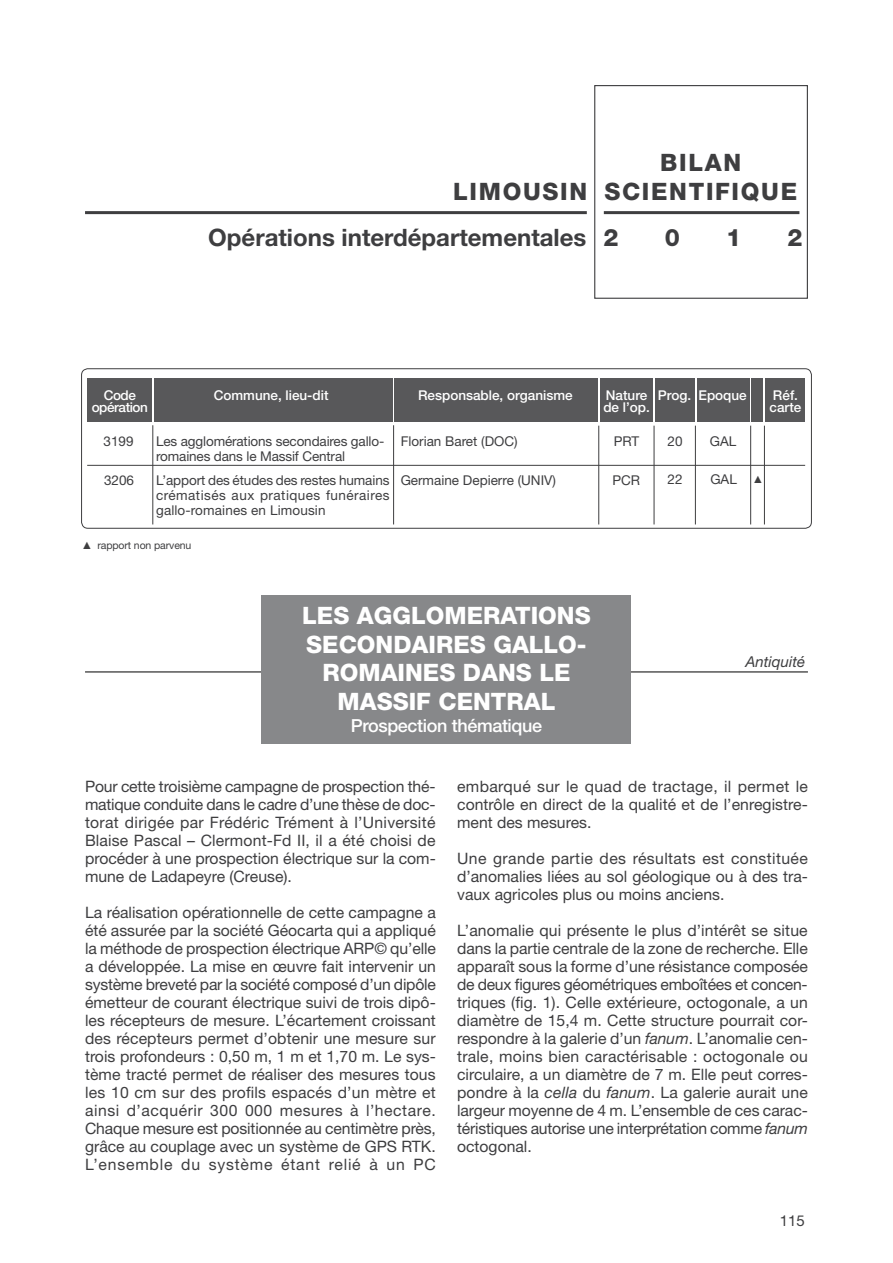
<style>
.page{position:relative;width:893px;height:1263px;background:#fff}
.page>*{position:absolute;margin:0;border:0;box-sizing:border-box;transform-origin:0 0}
.t1{font:800 24px/28.8px "Helvetica Neue LT Std";color:#fff;text-align:center}
.t2{font:700 24px "Helvetica Neue LT Std";color:#3e3e40}
.t3{font:800 24px/28.8px "Helvetica Neue LT Std";letter-spacing:.07em;color:#3e3e40}
.t4{font:500 18px "Helvetica Neue LT Std";letter-spacing:-.02em;color:#fff}
.t5{font:15.75px/18px "Helvetica Neue LT Std";color:#3e3e40;text-align:justify}
.t6{font:italic 15px "Helvetica Neue LT Std";color:#3e3e40}
.t7{font:15px "Helvetica Neue LT Std";color:#3e3e40}
.t8{font:13.5px/15px "Helvetica Neue LT Std";color:#3e3e40}
.t9{font:500 13.5px/12px "Helvetica Neue LT Std";color:#fff}
.t10{font:13.5px/15px "Helvetica Neue LT Std";letter-spacing:.035em;color:#3e3e40}
.t11{font:500 13.5px/12px "Helvetica Neue LT Std";letter-spacing:-.03em;color:#fff;text-align:center}
.t12{font:10.5px "Helvetica Neue LT Std";letter-spacing:-.01em;color:#3e3e40}
.t13{font:10.5px "Impact";color:#3e3e40}
.s1{font-weight:800}
.s2{font-family:"Impact"}
.s3{font-style:italic}
</style>
<div class="page">
<div style="left:594px;top:85px;width:214px;height:214px;border:1px solid #3e3e40"></div>
<hr style="left:85px;top:211px;width:502px;height:3px;background:#3e3e40">
<hr style="left:604px;top:211px;width:195px;height:3px;background:#3e3e40">
<hr style="left:85px;top:671px;width:723px;height:1px;background:#000">
<div style="left:261px;top:595px;width:370px;height:149px;background:#87888a"></div>
<div style="left:81px;top:369px;width:731px;height:159px;border:1px solid #3e3e40;border-radius:6px"></div>
<div style="left:88px;top:378px;width:64px;height:43px;background:#58585a"></div>
<div style="left:154px;top:378px;width:238px;height:43px;background:#58585a"></div>
<div style="left:394px;top:378px;width:203px;height:43px;background:#58585a"></div>
<div style="left:655px;top:378px;width:39px;height:43px;background:#58585a"></div>
<div style="left:697px;top:378px;width:52px;height:43px;background:#58585a"></div>
<div style="left:752px;top:378px;width:11px;height:43px;background:#58585a"></div>
<div style="left:600px;top:378px;width:53px;height:43px;background:#58585a"></div>
<div style="left:765px;top:378px;width:40px;height:43px;background:#58585a"></div>
<hr style="left:153px;top:425px;width:1px;height:99px;background:#3e3e40">
<hr style="left:393px;top:425px;width:1px;height:99px;background:#3e3e40">
<hr style="left:87px;top:465px;width:718px;height:1px;background:#3e3e40">
<hr style="left:750px;top:426px;width:1px;height:98px;background:#3e3e40">
<hr style="left:764px;top:426px;width:1px;height:98px;background:#3e3e40">
<hr style="left:695px;top:426px;width:1px;height:98px;background:#3e3e40">
<hr style="left:654px;top:426px;width:1px;height:98px;background:#3e3e40">
<hr style="left:598px;top:426px;width:1px;height:98px;background:#3e3e40">
<h1 class="t3" style="left:453px;top:148px;width:345px;text-indent:207px">BILAN<br>LIMOUSIN SCIENTIFIQUE</h1>
<h1 class="t2" style="left:208px;top:222px;width:412px">Opérations interdépartementales <span class="s1">2</span></h1>
<h1 class="t3" style="left:665px;top:223px;width:17px">0</h1>
<h1 class="t3" style="left:726px;top:223px;width:17px">1</h1>
<h1 class="t3" style="left:787px;top:223px;width:17px">2</h1>
<p class="t11" style="left:92px;top:389px;width:58px">Code opération</p>
<p class="t9" style="left:658px;top:389px;width:90px">Prog. Epoque</p>
<p class="t9" style="left:770px;top:389px;width:33px">Réf. carte</p>
<p class="t9" style="left:214px;top:389px;width:116px">Commune, lieu-dit</p>
<p class="t9" style="left:418px;top:389px;width:156px">Responsable, organisme</p>
<p class="t9" style="left:603px;top:389px;width:48px">Nature de l’op.</p>
<p class="t8" style="left:104px;top:434px;width:32px">3199</p>
<p class="t8" style="left:156px;top:434px;width:230px">Les agglomérations secondaires gallo&shy;romaines dans le Massif Central</p>
<p class="t8" style="left:401px;top:434px;width:119px">Florian Baret (DOC)</p>
<p class="t8" style="left:614px;top:434px;width:27px">PRT</p>
<p class="t8" style="left:667px;top:434px;width:17px">20</p>
<p class="t8" style="left:667px;top:472px;width:17px">22</p>
<p class="t8" style="left:710px;top:434px;width:28px">GAL</p>
<p class="t8" style="left:156px;top:472px;width:235px">L’apport des études des restes humains</p>
<p class="t8" style="left:710px;top:472px;width:28px">GAL</p>
<p class="t10" style="left:156px;top:487px;width:235px">crématisés aux pratiques funéraires gallo-romaines en Limousin</p>
<p class="t8" style="left:104px;top:472px;width:32px">3206</p>
<p class="t8" style="left:401px;top:472px;width:157px">Germaine Depierre (UNIV)</p>
<p class="t8" style="left:612px;top:472px;width:29px">PCR</p>
<p class="t12" style="left:82px;top:539px;width:111px"><span class="s2">▲</span> rapport non parvenu</p>
<p class="t13" style="left:753px;top:471px;width:12px">▲</p>
<h1 class="t1" style="left:302px;top:601px;width:290px">LES AGGLOMERATIONS<br>SECONDAIRES GALLO-<br>ROMAINES DANS LE<br>MASSIF CENTRAL</h1>
<p class="t4" style="left:351px;top:715px;width:193px">Prospection thématique</p>
<p class="t6" style="left:745px;top:652px;width:61px">Antiquité</p>
<p class="t5" style="left:85px;top:777px;width:352px">Pour cette troisième campagne de prospection thé&shy;matique conduite dans le cadre d’une thèse de doc&shy;torat dirigée par Frédéric Trément à l’Université Blaise Pascal – Clermont-Fd II, il a été choisi de procéder à une prospection électrique sur la com&shy;mune de Ladapeyre (Creuse).</p>
<p class="t5" style="left:85px;top:903px;width:352px">La réalisation opérationnelle de cette campagne a été assurée par la société Géocarta qui a appliqué la méthode de prospection électrique ARP© qu’elle a développée. La mise en œuvre fait intervenir un système breveté par la société composé d’un dipôle émetteur de courant électrique suivi de trois dipô&shy;les récepteurs de mesure. L’écartement croissant des récepteurs permet d’obtenir une mesure sur trois profondeurs : 0,50 m, 1 m et 1,70 m. Le sys&shy;tème tracté permet de réaliser des mesures tous les 10 cm sur des profils espacés d’un mètre et ainsi d’acquérir 300 000 mesures à l’hectare.<br>Chaque mesure est positionnée au centimètre près, grâce au couplage avec un système de GPS RTK.<br>L’ensemble du système étant relié à un PC</p>
<p class="t5" style="left:457px;top:777px;width:352px">embarqué sur le quad de tractage, il permet le contrôle en direct de la qualité et de l’enregistre&shy;ment des mesures.</p>
<p class="t5" style="left:457px;top:849px;width:352px">Une grande partie des résultats est constituée d’anomalies liées au sol géologique ou à des tra&shy;vaux agricoles plus ou moins anciens.</p>
<p class="t5" style="left:457px;top:921px;width:352px">L’anomalie qui présente le plus d’intérêt se situe dans la partie centrale de la zone de recherche. Elle apparaît sous la forme d’une résistance composée de deux figures géométriques emboîtées et concen&shy;triques (fig. 1). Celle extérieure, octogonale, a un diamètre de 15,4 m. Cette structure pourrait cor&shy;respondre à la galerie d’un <span class="s3">fanum</span>. L’anomalie cen&shy;trale, moins bien caractérisable : octogonale ou circulaire, a un diamètre de 7 m. Elle peut corres&shy;pondre à la <span class="s3">cella</span> du <span class="s3">fanum</span>. La galerie aurait une largeur moyenne de 4 m. L’ensemble de ces carac&shy;téristiques autorise une interprétation comme <span class="s3">fanum </span>octogonal.</p>
<p class="t7" style="left:780px;top:1212px;width:27px">115</p>
</div>
